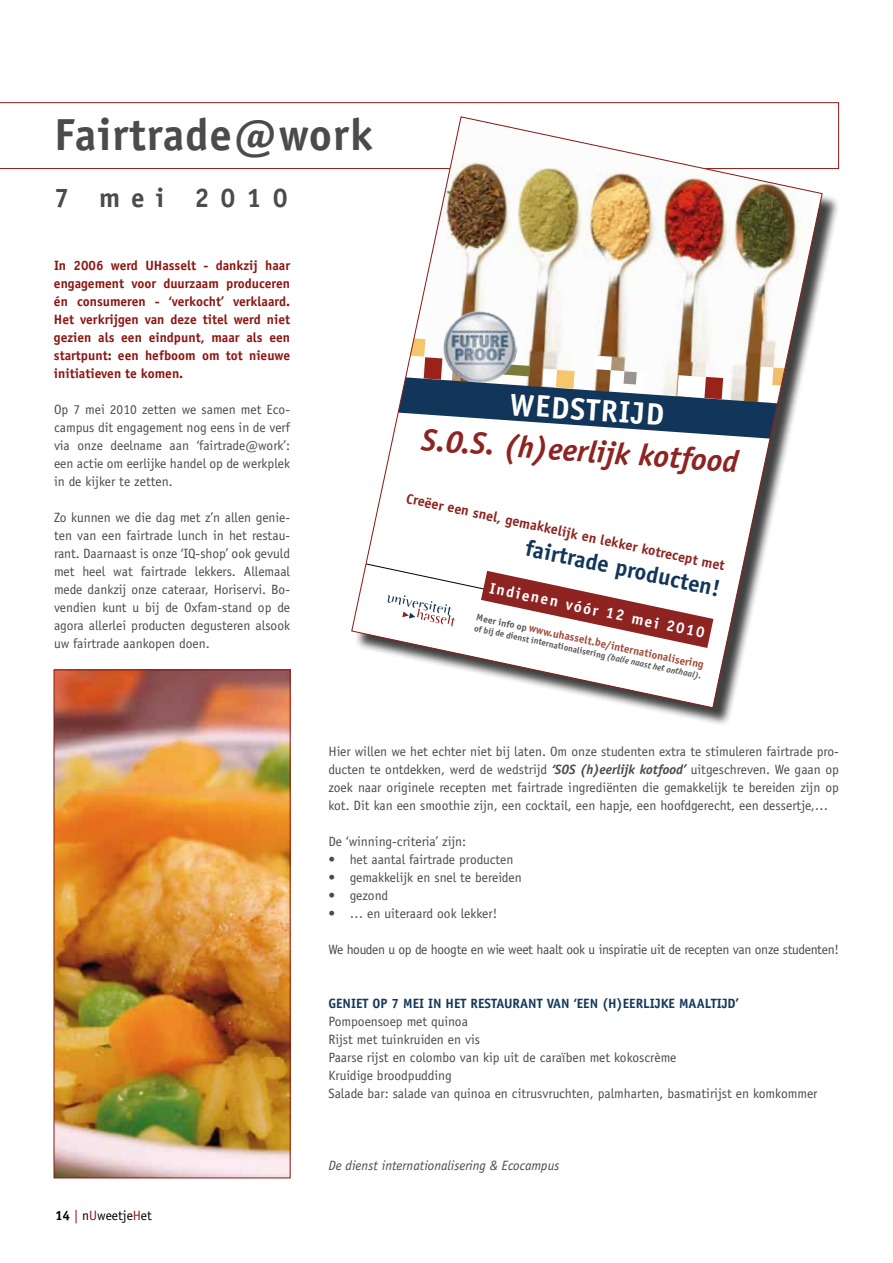
<style>
.page{position:relative;width:893px;height:1263px;background:#fff}
.page>*{position:absolute;margin:0;border:0;box-sizing:border-box;transform-origin:0 0}
.t1{font:700 45px "Officina Sans";letter-spacing:.02em;color:#4b4b4d}
.t2{font:italic 700 30.9px "Officina Sans";color:#8d2421}
.t3{font:700 30.9px "Officina Sans";color:#fff}
.t4{font:700 27px "Officina Sans";letter-spacing:.41em;color:#4b4b4d}
.t5{font:700 22.95px "Officina Sans";color:#123659}
.t6{font:700 15.45px "Officina Sans";color:#fff}
.t7{font:700 14.1px "Officina Sans";color:#8d2421}
.t8{font:13.5px/18px "Officina Sans";color:#4b4b4d;text-align:justify}
.t9{font:700 13.5px/18px "Officina Sans";color:#8c1713;text-align:justify}
.t10{font:13.5px "Officina Sans";letter-spacing:-.02em;color:#4b4b4d}
.t11{font:700 13.5px "Officina Sans";color:#13395d}
.t12{font:italic 13.5px "Officina Sans";color:#4b4b4d}
.t13{font:13.5px "Officina Sans";color:#000}
.t14{font:700 11.1px "Officina Sans";color:#a04a38}
.t15{font:700 9.75px "Officina Sans";color:#58585a}
.t16{font:700 8.85px "Officina Sans";color:#58585a}
.s1{font-weight:700}
.s2{color:#8c1713}
.s3{font-style:italic}
.s4{font-weight:700;font-style:italic}
</style>
<div class="page">
<svg style="left:0;top:102px;width:839px;height:67px"></svg>
<div style="left:354px;top:119px;width:486px;height:607px;background:#000;opacity:.75"></div>
<svg style="left:351px;top:116px;width:472px;height:593px"></svg>
<img style="left:56px;top:671px;width:233px;height:505px">
<div style="left:54px;top:669px;width:237px;height:509px;border:1px solid #8c1713"></div>
<h1 class="t1" style="left:54px;top:107px;width:321px">Fairtrade@work</h1>
<h3 class="t4" style="left:54px;top:181px;width:235px">7 mei 2010</h3>
<p class="t9" style="left:54px;top:256px;width:238px">In 2006 werd UHasselt - dankzij haar engagement voor duurzaam produceren én consumeren - ‘verkocht’ verklaard.<br>Het verkrijgen van deze titel werd niet gezien als een eindpunt, maar als een startpunt: een hefboom om tot nieuwe initiatieven te komen.</p>
<p class="t8" style="left:54px;top:400px;width:238px">Op 7 mei 2010 zetten we samen met Eco&shy;campus dit engagement nog eens in de verf via onze deelname aan ‘fairtrade@work’: een actie om eerlijke handel op de werkplek in de kijker te zetten.</p>
<p class="t8" style="left:54px;top:508px;width:238px">Zo kunnen we die dag met z’n allen genie&shy;ten van een fairtrade lunch in het restau&shy;rant. Daarnaast is onze ‘IQ-shop’ ook gevuld met heel wat fairtrade lekkers. Allemaal mede dankzij onze cateraar, Horiservi. Bo&shy;vendien kunt u bij de Oxfam-stand op de agora allerlei producten degusteren alsook uw fairtrade aankopen doen.</p>
<p class="t13" style="left:55px;top:1208px;width:98px"><span class="s1">14</span> <span class="s2">|</span> n<span class="s2">U</span>weetje<span class="s2">H</span>et</p>
<h2 class="t3" style="left:511px;top:385px;width:154px;rotate:4deg">Wedstrijd</h2>
<h2 class="t2" style="left:423px;top:421px;width:319px;rotate:4deg">S.O.S. (h)eerlijk kotfood</h2>
<p class="t7" style="left:408px;top:489px;width:327px;rotate:12deg">Creëer een snel, gemakkelijk en lekker kotrecept met</p>
<h3 class="t5" style="left:529px;top:533px;width:200px;rotate:12deg">fairtrade producten!</h3>
<p class="t15" style="left:478px;top:611px;width:53px;rotate:12deg">Meer info op</p>
<p class="t6" style="left:492px;top:578px;width:221px;rotate:12deg">indienen vóór 12 mei 2010</p>
<p class="t16" style="left:476px;top:622px;width:233px;rotate:12deg">of bij de dienst internationalisering <span class="s3">(balie naast het onthaal)</span>.</p>
<p class="t14" style="left:531px;top:621px;width:180px;rotate:12deg">www.uhasselt.be/internationalisering</p>
<p class="t8" style="left:328px;top:742px;width:512px">Hier willen we het echter niet bij laten. Om onze studenten extra te stimuleren fairtrade pro&shy;ducten te ontdekken, werd de wedstrijd <span class="s4">‘SOS (h)eerlijk kotfood’</span> uitgeschreven. We gaan op zoek naar originele recepten met fairtrade ingrediënten die gemakkelijk te bereiden zijn op kot. Dit kan een smoothie zijn, een cocktail, een hapje, een hoofdgerecht, een dessertje,…</p>
<p class="t8" style="left:328px;top:832px;width:139px">De ‘winning-criteria’ zijn:</p>
<p class="t8" style="left:328px;top:850px;width:187px">• het aantal fairtrade producten</p>
<p class="t8" style="left:328px;top:868px;width:195px">• gemakkelijk en snel te bereiden</p>
<p class="t8" style="left:328px;top:886px;width:61px">• gezond</p>
<p class="t8" style="left:328px;top:904px;width:170px">• … en uiteraard ook lekker!</p>
<p class="t10" style="left:328px;top:941px;width:512px">We houden u op de hoogte en wie weet haalt ook u inspiratie uit de recepten van onze studenten!</p>
<p class="t11" style="left:328px;top:995px;width:46px">Geniet op</p>
<p class="t11" style="left:392px;top:995px;width:15px">7 meii</p>
<p class="t11" style="left:433px;top:995px;width:73px">n het restaura</p>
<p class="t11" style="left:528px;top:995px;width:103px">nt van ‘een (h)eerlijkemaal</p>
<p class="t11" style="left:711px;top:995px;width:29px">tijd’</p>
<p class="t8" style="left:328px;top:1012px;width:491px;text-align:left">Pompoensoep met quinoa<br>Rijst met tuinkruiden en vis<br>Paarse rijst en colombo van kip uit de caraïben met kokoscrème<br>Kruidige broodpudding<br>Salade bar: salade van quinoa en citrusvruchten, palmharten, basmatirijst en komkommer</p>
<p class="t12" style="left:328px;top:1157px;width:233px">De dienst internationalisering &amp; Ecocampus</p>
</div>
